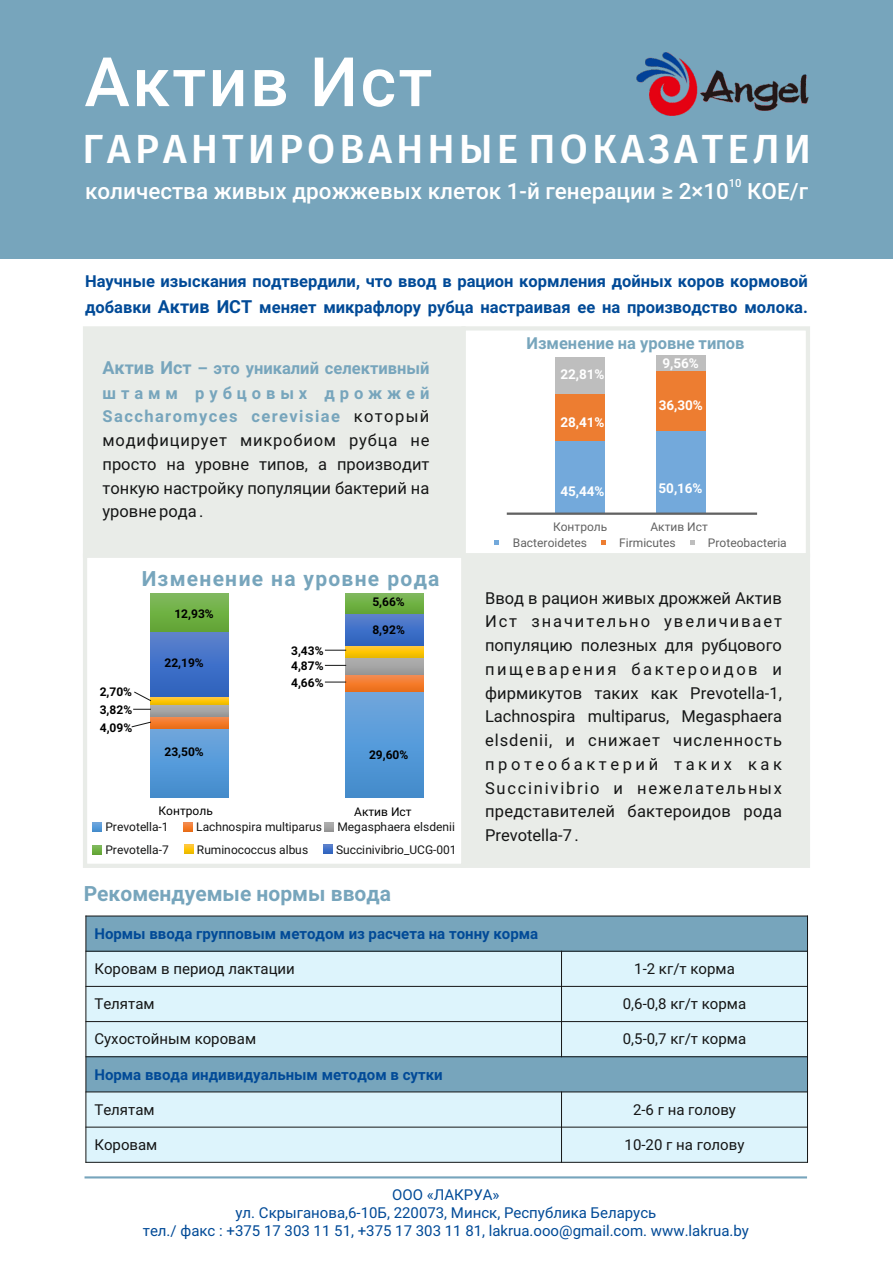
<style>
.page{position:relative;width:893px;height:1263px;background:#fff}
.page>*{position:absolute;margin:0;border:0;box-sizing:border-box;transform-origin:0 0}
.t1{font:500 68.25px "Roboto";letter-spacing:.035em;color:#fff}
.t2{font:500 40.65px "Fira Sans";letter-spacing:.1em;color:#fff}
.t3{font:500 22.35px "Roboto";color:#fff}
.t4{font:700 21px "Roboto";color:#77a5bc}
.t5{font:700 21px "Roboto";letter-spacing:.06em;color:#77a5bc}
.t6{font:16.5px/23.7px "Roboto";color:#151616;text-align:justify}
.t7{font:700 16.5px/25.5px "Roboto";color:#014a97}
.t8{font:700 16.5px "Roboto";color:#77a5bc}
.t9{font:15px/18px "Roboto";color:#014a97;text-align:center}
.t10{font:15px "Roboto";color:#151616}
.t11{font:700 15px "Roboto";color:#014a97}
.t12{font:700 13.5px "Roboto";color:#fff}
.t13{font:12px "Roboto";color:#151616}
.t14{font:700 12px "Roboto";color:#000}
.t15{font:12px "Roboto";color:#626262}
.t16{font:12px "Roboto";color:#000}
.t17{font:500 11.25px "Roboto";color:#fff}
.s1{font-size:18px}
.s2{font-weight:700;font-size:18px;color:#77a5bc}
.s3{font-weight:700;color:#77a5bc}
</style>
<div class="page">
<div style="left:466px;top:557px;width:344px;height:311px;background:#e9ece8"></div>
<div style="left:83px;top:326px;width:385px;height:233px;background:#e9ece8"></div>
<div style="left:86px;top:916px;width:721px;height:246px;background:#ddf4fc"></div>
<div style="left:86px;top:916px;width:721px;height:35px;background:#77a5bc"></div>
<div style="left:86px;top:1057px;width:721px;height:35px;background:#77a5bc"></div>
<hr style="left:85px;top:915px;width:1px;height:248px;background:#151616">
<hr style="left:561px;top:1091px;width:1px;height:72px;background:#151616">
<hr style="left:561px;top:951px;width:1px;height:106px;background:#151616">
<hr style="left:807px;top:915px;width:1px;height:248px;background:#151616">
<hr style="left:85px;top:1162px;width:723px;height:1px;background:#151616">
<hr style="left:85px;top:1127px;width:723px;height:1px;background:#151616">
<hr style="left:85px;top:1091px;width:723px;height:1px;background:#151616">
<hr style="left:85px;top:1056px;width:723px;height:1px;background:#151616">
<hr style="left:85px;top:1021px;width:723px;height:1px;background:#151616">
<hr style="left:85px;top:986px;width:723px;height:1px;background:#151616">
<hr style="left:85px;top:951px;width:723px;height:1px;background:#151616">
<hr style="left:85px;top:915px;width:723px;height:1px;background:#151616">
<hr style="left:85px;top:1176px;width:722px;height:2px;background:#77a5bc">
<div style="left:0;top:0;width:893px;height:258px;background:#77a5bc"></div>
<img style="left:636px;top:52px;width:173px;height:64px">
<div style="left:556px;top:440px;width:49px;height:74px;background:#73a9db"></div>
<div style="left:556px;top:394px;width:49px;height:46px;background:#ed7d31"></div>
<div style="left:556px;top:357px;width:49px;height:37px;background:#bebebe"></div>
<div style="left:656px;top:431px;width:49px;height:83px;background:#73a9db"></div>
<div style="left:656px;top:371px;width:49px;height:60px;background:#ed7d31"></div>
<div style="left:656px;top:355px;width:49px;height:16px;background:#bebebe"></div>
<svg style="left:495px;top:540px;width:4px;height:5px"></svg>
<svg style="left:601px;top:540px;width:4px;height:5px"></svg>
<svg style="left:690px;top:540px;width:4px;height:5px"></svg>
<hr style="left:507px;top:512px;width:250px;height:3px;background:#626262">
<div style="left:151px;top:728px;width:78px;height:70px;background:linear-gradient(to bottom,#6fa8e0,#428dce)"></div>
<svg style="left:151px;top:716px;width:78px;height:12px"></svg>
<svg style="left:151px;top:705px;width:78px;height:11px"></svg>
<svg style="left:151px;top:697px;width:78px;height:8px"></svg>
<div style="left:151px;top:631px;width:78px;height:66px;background:linear-gradient(to bottom,#5c82cf,#2b61bf)"></div>
<div style="left:151px;top:593px;width:78px;height:38px;background:linear-gradient(to bottom,#80bb5d,#62a633)"></div>
<svg style="left:134px;top:691px;width:18px;height:11px"></svg>
<svg style="left:133px;top:709px;width:18px;height:1px"></svg>
<svg style="left:131px;top:721px;width:21px;height:7px"></svg>
<div style="left:346px;top:692px;width:78px;height:106px;background:linear-gradient(to bottom,#6fa8e0,#428cce)"></div>
<svg style="left:346px;top:675px;width:78px;height:17px"></svg>
<div style="left:346px;top:657px;width:78px;height:18px;background:linear-gradient(to right,#a4a4a4,#a4a4a4)"></div>
<svg style="left:346px;top:645px;width:78px;height:12px"></svg>
<div style="left:346px;top:613px;width:78px;height:32px;background:linear-gradient(to bottom,#5d83cf,#2c63bf)"></div>
<div style="left:346px;top:593px;width:78px;height:20px;background:linear-gradient(to bottom,#80bb5c,#63a835)"></div>
<svg style="left:325px;top:650px;width:21px;height:1px"></svg>
<svg style="left:325px;top:665px;width:21px;height:1px"></svg>
<svg style="left:325px;top:682px;width:21px;height:1px"></svg>
<svg style="left:93px;top:822px;width:9px;height:9px"></svg>
<svg style="left:184px;top:844px;width:9px;height:9px"></svg>
<svg style="left:183px;top:822px;width:9px;height:9px"></svg>
<svg style="left:323px;top:844px;width:9px;height:9px"></svg>
<svg style="left:325px;top:822px;width:8px;height:9px"></svg>
<svg style="left:93px;top:845px;width:9px;height:9px"></svg>
<div style="left:461px;top:326px;width:349px;height:231px;border:4px solid #e9ece8"></div>
<div style="left:83px;top:554px;width:383px;height:314px;border:4px solid #e9ece8"></div>
<h1 class="t1" style="left:84px;top:55px;width:349px">Актив Ист</h1>
<h2 class="t2" style="left:83px;top:124px;width:730px">ГАРАНТИРОВАННЫЕ ПОКАЗАТЕЛИ</h2>
<p class="t17" style="left:729px;top:179px;width:14px">10</p>
<h3 class="t3" style="left:85px;top:182px;width:724px">количества живых дрожжевых клеток 1-й генерации ≥ 2×10 КОЕ/г</h3>
<p class="t7" style="left:85px;top:270px;width:724px">Научные изыскания подтвердили, что ввод в рацион кормления дойных коров кормовой добавки <span class="s1">Актив ИСТ</span> меняет микрафлору рубца настраивая ее на производство молока.</p>
<p class="t6" style="left:102px;top:358px;width:328px"><span class="s2">Актив Ист</span> <span class="s3">– это уникалий селективный штамм рубцовых дрожжей Saccharomyces cerevisiae</span> который модифицирует микробиом рубца не просто на уровне типов, а производит тонкую настройку популяции бактерий на уровне рода .</p>
<p class="t5" style="left:142px;top:570px;width:299px">Изменение на уровне рода</p>
<p class="t14" style="left:100px;top:687px;width:34px">2,70%</p>
<p class="t14" style="left:100px;top:705px;width:34px">3,82%</p>
<p class="t14" style="left:100px;top:723px;width:34px">4,09%</p>
<p class="t14" style="left:174px;top:609px;width:41px">12,93%</p>
<p class="t14" style="left:164px;top:658px;width:41px">22,19%</p>
<p class="t14" style="left:164px;top:747px;width:41px">23,50%</p>
<p class="t14" style="left:291px;top:646px;width:34px">3,43%</p>
<p class="t14" style="left:291px;top:661px;width:34px">4,87%</p>
<p class="t14" style="left:291px;top:678px;width:34px">4,66%</p>
<p class="t14" style="left:372px;top:597px;width:34px">5,66%</p>
<p class="t14" style="left:372px;top:625px;width:34px">8,92%</p>
<p class="t14" style="left:369px;top:750px;width:41px">29,60%</p>
<p class="t16" style="left:159px;top:806px;width:56px">Контроль</p>
<p class="t16" style="left:354px;top:807px;width:59px">Актив Ист</p>
<p class="t13" style="left:105px;top:822px;width:65px">Prevotella-1</p>
<p class="t13" style="left:196px;top:822px;width:127px">Lachnospira multiparus</p>
<p class="t13" style="left:337px;top:822px;width:119px">Megasphaera elsdenii</p>
<p class="t13" style="left:105px;top:845px;width:65px">Prevotella-7</p>
<p class="t13" style="left:197px;top:844px;width:113px">Ruminococcus albus</p>
<p class="t13" style="left:336px;top:844px;width:122px">Succinivibrio_UCG-001</p>
<p class="t4" style="left:84px;top:885px;width:309px">Рекомендуемые нормы ввода</p>
<p class="t8" style="left:526px;top:337px;width:219px">Изменение на уровне типов</p>
<p class="t12" style="left:560px;top:368px;width:46px">22,81%</p>
<p class="t12" style="left:560px;top:416px;width:45px">28,41%</p>
<p class="t12" style="left:560px;top:486px;width:46px">45,44%</p>
<p class="t12" style="left:662px;top:358px;width:38px">9,56%</p>
<p class="t12" style="left:659px;top:400px;width:45px">36,30%</p>
<p class="t12" style="left:659px;top:483px;width:45px">50,16%</p>
<p class="t15" style="left:553px;top:522px;width:56px">Контроль</p>
<p class="t15" style="left:650px;top:522px;width:59px">Актив Ист</p>
<p class="t15" style="left:513px;top:538px;width:76px">Bacteroidetes</p>
<p class="t15" style="left:619px;top:538px;width:58px">Firmicutes</p>
<p class="t15" style="left:708px;top:538px;width:80px">Proteobacteria</p>
<p class="t6" style="left:485px;top:588px;width:299px">Ввод в рацион живых дрожжей Актив Ист значительно увеличивает популяцию полезных для рубцового пищеварения бактероидов и фирмикутов таких как Prevotella-1, Lachnospira multiparus, Megasphaera elsdenii, и снижает численность протеобактерий таких как Succinivibrio и нежелательных представителей бактероидов рода Prevotella-7 .</p>
<p class="t11" style="left:94px;top:927px;width:445px">Нормы ввода групповым методом из расчета на тонну корма</p>
<p class="t10" style="left:94px;top:963px;width:202px">Коровам в период лактации</p>
<p class="t10" style="left:634px;top:963px;width:102px">1-2 кг/т корма</p>
<p class="t10" style="left:94px;top:998px;width:62px">Телятам</p>
<p class="t10" style="left:623px;top:998px;width:125px">0,6-0,8 кг/т корма</p>
<p class="t10" style="left:94px;top:1033px;width:163px">Сухостойным коровам</p>
<p class="t10" style="left:623px;top:1033px;width:125px">0,5-0,7 кг/т корма</p>
<p class="t11" style="left:94px;top:1068px;width:350px">Норма ввода индивидуальным методом в сутки</p>
<p class="t10" style="left:94px;top:1103px;width:62px">Телятам</p>
<p class="t10" style="left:633px;top:1103px;width:104px">2-6 г на голову</p>
<p class="t10" style="left:94px;top:1138px;width:65px">Коровам</p>
<p class="t10" style="left:625px;top:1138px;width:121px">10-20 г на голову</p>
<p class="t9" style="left:143px;top:1187px;width:608px">ООО «ЛАКРУА»<br>ул. Скрыганова,6-10Б, 220073, Минск, Республика Беларусь<br>тел./ факс : +375 17 303 11 51, +375 17 303 11 81, lakrua.ooo@gmail.com. www.lakrua.by</p>
</div>
